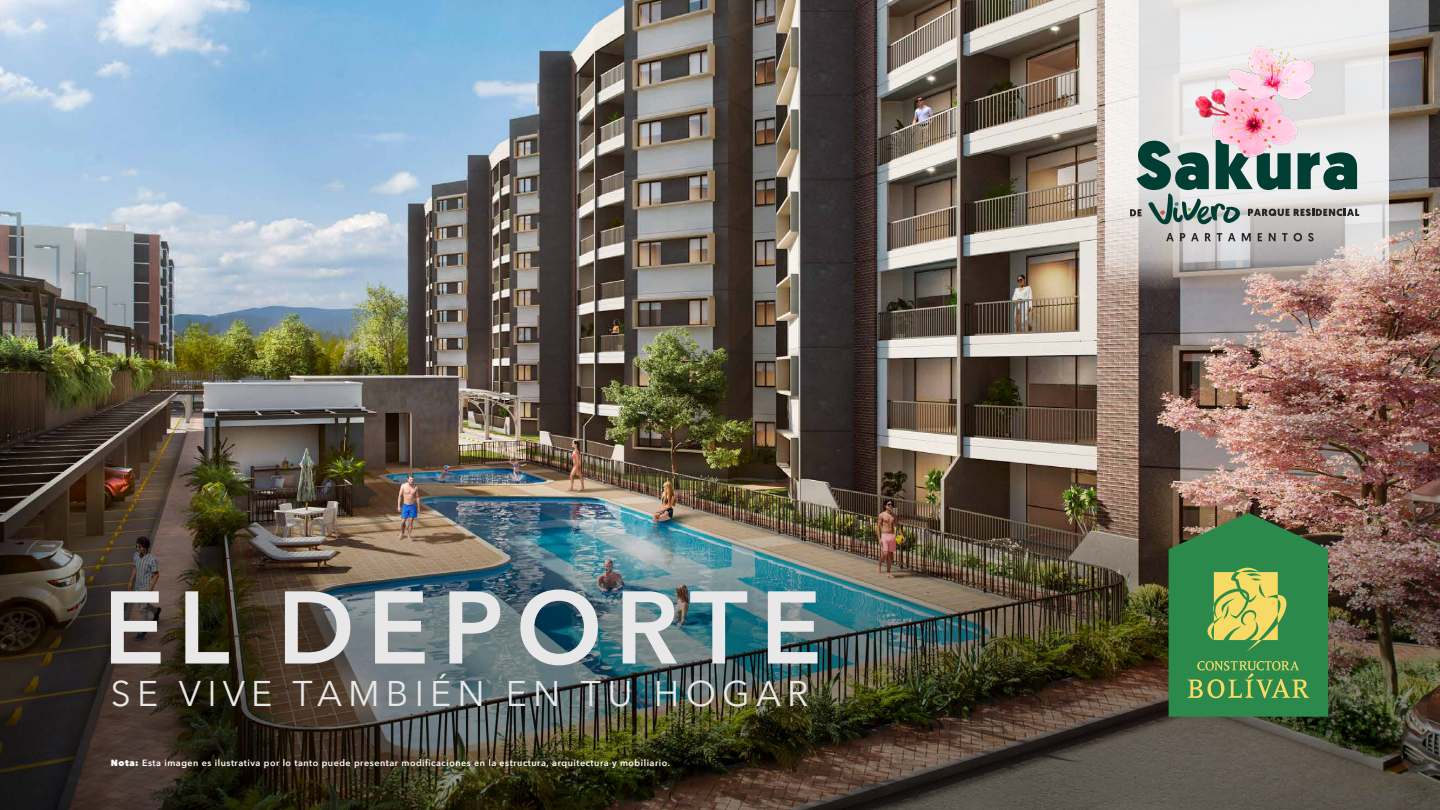
<style>
.page{position:relative;width:1440px;height:810px;background:#fff}
.page>*{position:absolute;margin:0;border:0;box-sizing:border-box;transform-origin:0 0}
.t1{font:600 101.93px "Avenir Next";letter-spacing:.12em;color:#e8e8e8}
.t2{font:35.62px "Avenir Next";letter-spacing:.175em;color:#e8e8e8}
.t3{font:600 9px "Avenir Next";letter-spacing:.06em;color:#fff}
.s1{font-weight:800}
</style>
<div class="page">
<img style="left:0;top:0;width:1440px;height:484px">
<img style="left:0;top:484px;width:1440px;height:326px">
<svg style="left:1105px;top:0;width:283px;height:289px;background:#d9d4d2"></svg>
<svg style="left:1169px;top:513px;width:159px;height:204px;background:#4f904d"></svg>
<svg style="left:1130px;top:140px;width:229px;height:84px;background:#8fa29e"></svg>
<svg style="left:1166px;top:233px;width:8px;height:8px"></svg>
<svg style="left:1180px;top:233px;width:5px;height:8px"></svg>
<svg style="left:1191px;top:233px;width:8px;height:8px"></svg>
<svg style="left:1205px;top:233px;width:6px;height:8px"></svg>
<svg style="left:1217px;top:233px;width:5px;height:8px"></svg>
<svg style="left:1228px;top:233px;width:8px;height:8px"></svg>
<svg style="left:1242px;top:233px;width:9px;height:8px"></svg>
<svg style="left:1258px;top:233px;width:4px;height:8px"></svg>
<svg style="left:1269px;top:233px;width:7px;height:8px"></svg>
<svg style="left:1282px;top:233px;width:6px;height:8px"></svg>
<svg style="left:1294px;top:233px;width:8px;height:8px"></svg>
<svg style="left:1308px;top:233px;width:6px;height:8px"></svg>
<img style="left:1182px;top:28px;width:143px;height:143px">
<h1 class="t1" style="left:103px;top:541px;width:721px">EL DEPORTE</h1>
<h2 class="t2" style="left:111px;top:663px;width:699px">SE VIVE TAMBIÉN EN TU HOGAR</h2>
<p class="t3" style="left:111px;top:755px;width:561px"><span class="s1">Nota:</span> Esta imagen es ilustrativa por lo tanto puede presentar modificaciones en la estructura, arquitectura y mobiliario.</p>
</div>
